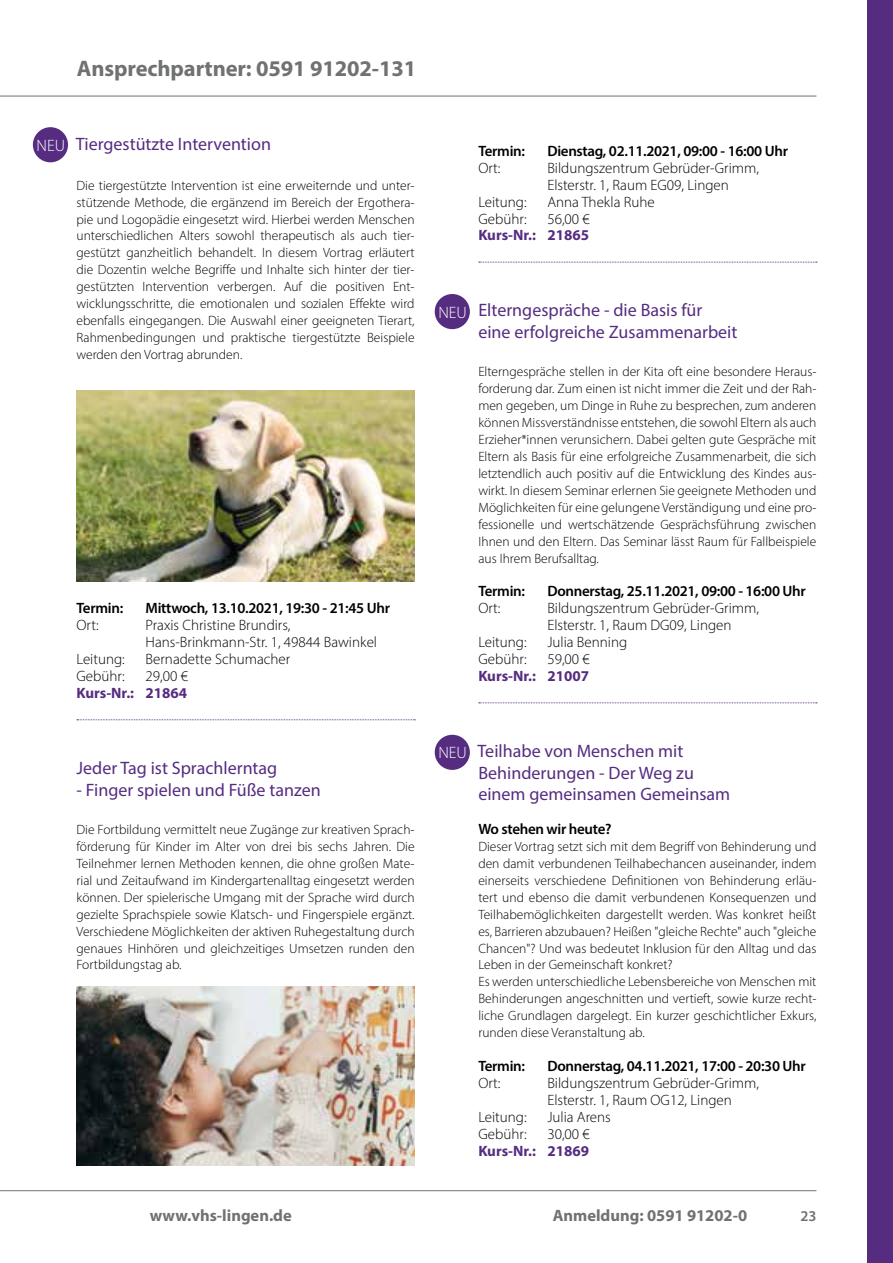
<style>
.page{position:relative;width:893px;height:1263px;background:#fff}
.page>*{position:absolute;margin:0;border:0;box-sizing:border-box;transform-origin:0 0}
.t1{font:700 22.5px "Myriad Pro";letter-spacing:-.005em;color:#707172}
.t2{font:18px/21.6px "Myriad Pro";color:#562c81}
.t3{font:700 16.5px "Myriad Pro";color:#707172}
.t4{font:300 16.5px "Myriad Pro";color:#fff}
.t5{font:300 15px/17px "Myriad Pro";color:#000}
.t6{font:600 15px "Myriad Pro";letter-spacing:-.02em;color:#000}
.t7{font:700 15px "Myriad Pro";color:#562c81}
.t8{font:600 15px "Myriad Pro";color:#707172}
.t9{font:300 13.5px/17px "Myriad Pro";color:#000;text-align:justify}
</style>
<div class="page">
<hr style="left:0;top:96px;width:816px;height:1px;background:#707172">
<hr style="left:0;top:1190px;width:816px;height:1px;background:#707172">
<div style="left:867px;top:0;width:26px;height:1263px;background:#562c81"></div>
<svg style="left:77px;top:719px;width:338px;height:1px"></svg>
<img style="left:77px;top:390px;width:338px;height:191px">
<img style="left:77px;top:986px;width:337px;height:179px">
<div style="left:33px;top:127px;width:35px;height:35px;background:#562c81;border-radius:50%"></div>
<svg style="left:479px;top:262px;width:338px;height:1px"></svg>
<svg style="left:479px;top:702px;width:338px;height:1px"></svg>
<div style="left:435px;top:294px;width:35px;height:35px;background:#562c81;border-radius:50%"></div>
<div style="left:435px;top:735px;width:35px;height:35px;background:#562c81;border-radius:50%"></div>
<h1 class="t1" style="left:77px;top:54px;width:341px">Ansprechpartner: 0591 91202-131</h1>
<h2 class="t2" style="left:76px;top:132px;width:197px">Tiergestützte Intervention</h2>
<p class="t9" style="left:77px;top:177px;width:340px">Die tiergestützte Intervention ist eine erweiternde und unter&shy;stützende Methode, die ergänzend im Bereich der Ergothera&shy;pie und Logopädie eingesetzt wird. Hierbei werden Menschen unterschiedlichen Alters sowohl therapeutisch als auch tier&shy;gestützt ganzheitlich behandelt. In diesem Vortrag erläutert die Dozentin welche Begriffe und Inhalte sich hinter der tier&shy;gestützten Intervention verbergen. Auf die positiven Ent&shy;wicklungsschritte, die emotionalen und sozialen Effekte wird ebenfalls eingegangen. Die Auswahl einer geeigneten Tierart, Rahmenbedingungen und praktische tiergestützte Beispiele werden den Vortrag abrunden.</p>
<p class="t4" style="left:37px;top:135px;width:30px">NEU</p>
<p class="t6" style="left:478px;top:141px;width:48px">Termin:</p>
<p class="t6" style="left:547px;top:141px;width:242px">Dienstag, 02.11.2021, 09:00 - 16:00 Uhr</p>
<p class="t5" style="left:478px;top:159px;width:24px">Ort:</p>
<p class="t5" style="left:547px;top:159px;width:213px">Bildungszentrum Gebrüder-Grimm,<br>Elsterstr. 1, Raum EG09, Lingen</p>
<p class="t5" style="left:478px;top:193px;width:50px">Leitung:</p>
<p class="t5" style="left:547px;top:193px;width:109px">Anna Thekla Ruhe</p>
<p class="t5" style="left:478px;top:210px;width:50px">Gebühr:</p>
<p class="t5" style="left:547px;top:210px;width:44px">56,00 €</p>
<p class="t7" style="left:478px;top:226px;width:112px">Kurs-Nr.: 21865</p>
<h2 class="t2" style="left:478px;top:299px;width:261px">Elterngespräche - die Basis für eine erfolgreiche Zusammenarbeit</h2>
<p class="t9" style="left:478px;top:363px;width:340px">Elterngespräche stellen in der Kita oft eine besondere Heraus&shy;forderung dar. Zum einen ist nicht immer die Zeit und der Rah&shy;men gegeben, um Dinge in Ruhe zu besprechen, zum anderen können Missverständnisse entstehen, die sowohl Eltern als auch Erzieher*innen verunsichern. Dabei gelten gute Gespräche mit Eltern als Basis für eine erfolgreiche Zusammenarbeit, die sich letztendlich auch positiv auf die Entwicklung des Kindes aus&shy;wirkt. In diesem Seminar erlernen Sie geeignete Methoden und Möglichkeiten für eine gelungene Verständigung und eine pro&shy;fessionelle und wertschätzende Gesprächsführung zwischen Ihnen und den Eltern. Das Seminar lässt Raum für Fallbeispiele aus Ihrem Berufsalltag.</p>
<p class="t6" style="left:478px;top:582px;width:48px">Termin:</p>
<p class="t6" style="left:547px;top:582px;width:260px">Donnerstag, 25.11.2021, 09:00 - 16:00 Uhr</p>
<p class="t5" style="left:478px;top:600px;width:24px">Ort:</p>
<p class="t5" style="left:547px;top:600px;width:213px">Bildungszentrum Gebrüder-Grimm,<br>Elsterstr. 1, Raum DG09, Lingen</p>
<p class="t5" style="left:478px;top:634px;width:50px">Leitung:</p>
<p class="t5" style="left:547px;top:634px;width:81px">Julia Benning</p>
<p class="t5" style="left:478px;top:651px;width:50px">Gebühr:</p>
<p class="t5" style="left:547px;top:651px;width:44px">59,00 €</p>
<p class="t7" style="left:478px;top:666px;width:112px">Kurs-Nr.: 21007</p>
<p class="t4" style="left:438px;top:302px;width:30px">NEU</p>
<p class="t6" style="left:77px;top:599px;width:48px">Termin:</p>
<p class="t6" style="left:146px;top:599px;width:246px">Mittwoch, 13.10.2021, 19:30 - 21:45 Uhr</p>
<p class="t5" style="left:77px;top:617px;width:24px">Ort:</p>
<p class="t5" style="left:146px;top:617px;width:233px">Praxis Christine Brundirs,<br>Hans-Brinkmann-Str. 1, 49844 Bawinkel</p>
<p class="t5" style="left:77px;top:651px;width:50px">Leitung:</p>
<p class="t5" style="left:146px;top:651px;width:146px">Bernadette Schumacher</p>
<p class="t5" style="left:77px;top:668px;width:50px">Gebühr:</p>
<p class="t5" style="left:146px;top:668px;width:44px">29,00 €</p>
<p class="t7" style="left:77px;top:683px;width:112px">Kurs-Nr.: 21864</p>
<h2 class="t2" style="left:77px;top:757px;width:202px">Jeder Tag ist Sprachlerntag</h2>
<h2 class="t2" style="left:77px;top:778px;width:246px">- Finger spielen und Füße tanzen</h2>
<p class="t9" style="left:77px;top:821px;width:340px">Die Fortbildung vermittelt neue Zugänge zur kreativen Sprach&shy;förderung für Kinder im Alter von drei bis sechs Jahren. Die Teilnehmer lernen Methoden kennen, die ohne großen Mate&shy;rial und Zeitaufwand im Kindergartenalltag eingesetzt werden können. Der spielerische Umgang mit der Sprache wird durch gezielte Sprachspiele sowie Klatsch- und Fingerspiele ergänzt.<br>Verschiedene Möglichkeiten der aktiven Ruhegestaltung durch genaues Hinhören und gleichzeitiges Umsetzen runden den Fortbildungstag ab.</p>
<p class="t4" style="left:438px;top:743px;width:30px">NEU</p>
<h2 class="t2" style="left:478px;top:740px;width:254px">Teilhabe von Menschen mit<br>Behinderungen - Der Weg zu einem gemeinsamen Gemeinsam</h2>
<p class="t6" style="left:478px;top:819px;width:135px">Wo stehen wir heute?</p>
<p class="t9" style="left:478px;top:838px;width:340px;text-align:left">Dieser Vortrag setzt sich mit dem Begriff von Behinderung und den damit verbundenen Teilhabechancen auseinander, indem einerseits verschiedene Definitionen von Behinderung erläu&shy;tert und ebenso die damit verbundenen Konsequenzen und Teilhabemöglichkeiten dargestellt werden. Was konkret heißt es, Barrieren abzubauen? Heißen "gleiche Rechte" auch "gleiche Chancen"? Und was bedeutet Inklusion für den Alltag und das Leben in der Gemeinschaft konkret?<br>Es werden unterschiedliche Lebensbereiche von Menschen mit Behinderungen angeschnitten und vertieft, sowie kurze recht&shy;liche Grundlagen dargelegt. Ein kurzer geschichtlicher Exkurs, runden diese Veranstaltung ab.</p>
<p class="t6" style="left:478px;top:1056px;width:48px">Termin:</p>
<p class="t6" style="left:547px;top:1056px;width:260px">Donnerstag, 04.11.2021, 17:00 - 20:30 Uhr</p>
<p class="t5" style="left:478px;top:1074px;width:24px">Ort:</p>
<p class="t5" style="left:547px;top:1074px;width:213px">Bildungszentrum Gebrüder-Grimm,<br>Elsterstr. 1, Raum OG12, Lingen</p>
<p class="t5" style="left:478px;top:1108px;width:50px">Leitung:</p>
<p class="t5" style="left:547px;top:1108px;width:65px">Julia Arens</p>
<p class="t5" style="left:478px;top:1125px;width:50px">Gebühr:</p>
<p class="t5" style="left:547px;top:1125px;width:44px">30,00 €</p>
<p class="t7" style="left:478px;top:1141px;width:112px">Kurs-Nr.: 21869</p>
<p class="t3" style="left:150px;top:1204px;width:144px">www.vhs-lingen.de</p>
<p class="t3" style="left:553px;top:1204px;width:196px">Anmeldung: 0591 91202-0</p>
<p class="t8" style="left:800px;top:1206px;width:18px">23</p>
</div>
